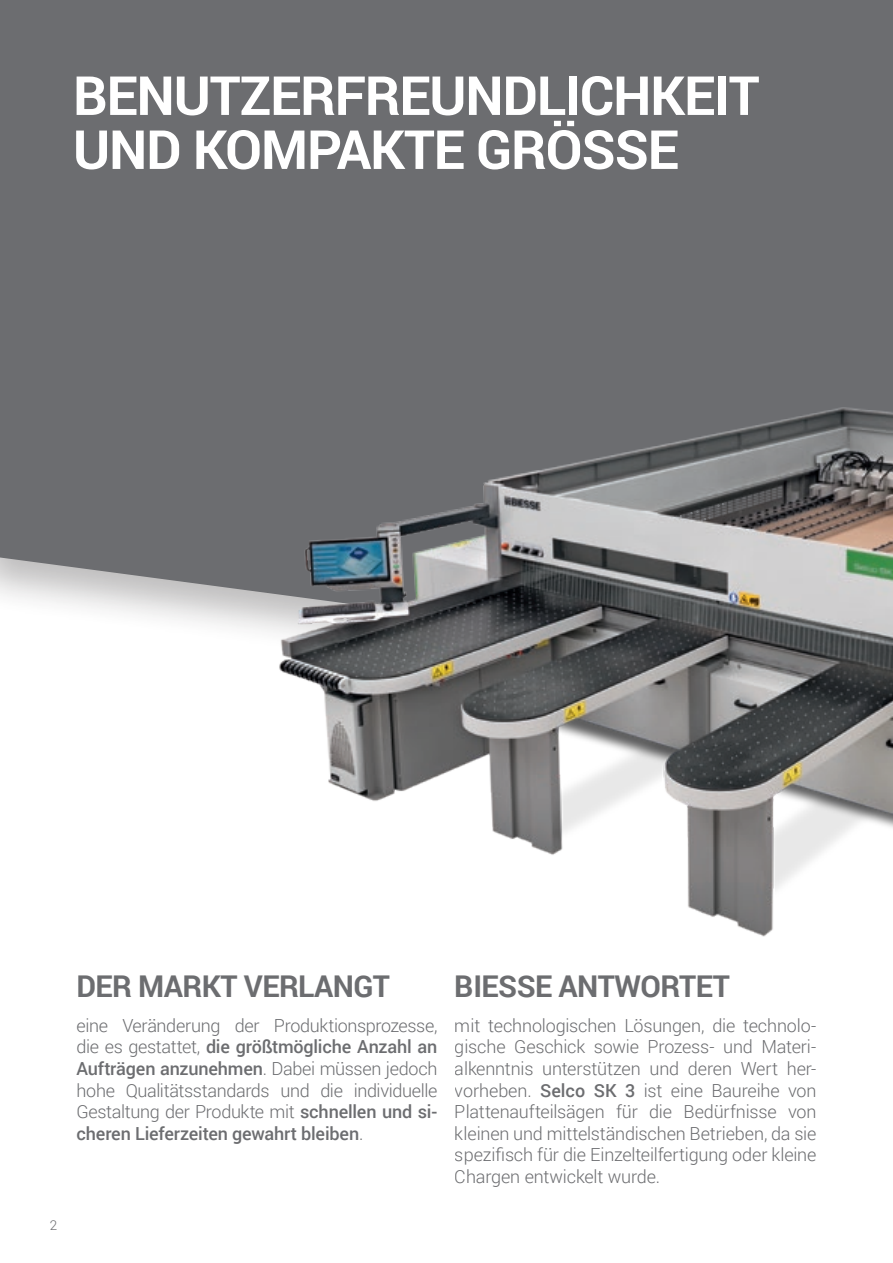
<style>
.page{position:relative;width:893px;height:1263px;background:#fff}
.page>*{position:absolute;margin:0;border:0;box-sizing:border-box;transform-origin:0 0}
.t1{font:700 54px/54px "Roboto";letter-spacing:-.02em;color:#fff}
.t2{font:700 30px "Roboto";letter-spacing:-.02em;color:#6c6d70}
.t3{font:300 18px/21.6px "Roboto";letter-spacing:-.015em;color:#6c6d70;text-align:justify}
.t4{font:300 13.5px "Roboto";color:#6c6d70}
.s1{font-weight:500}
</style>
<div class="page">
<div style="left:0;top:0;width:893px;height:625px;background:#6c6d70"></div>
<img style="left:227px;top:381px;width:666px;height:556px">
<p class="t1" style="left:73px;top:67px;width:688px">BENUTZERFREUNDLICHKEIT<br>UND KOMPAKTE GRÖSSE</p>
<p class="t4" style="left:50px;top:1215px;width:9px">2</p>
<h2 class="t2" style="left:77px;top:965px;width:315px">DER MARKT VERLANGT</h2>
<p class="t3" style="left:77px;top:1014px;width:362px">eine Veränderung der Produktionsprozesse, die es gestattet, <span class="s1">die größtmögliche Anzahl an Aufträgen anzunehmen</span>. Dabei müssen jedoch hohe Qualitätsstandards und die individuelle Gestaltung der Produkte mit <span class="s1">schnellen und si&shy;cheren Lieferzeiten gewahrt bleiben</span>.</p>
<h2 class="t2" style="left:455px;top:965px;width:277px">BIESSE ANTWORTET</h2>
<p class="t3" style="left:455px;top:1014px;width:363px">mit technologischen Lösungen, die technolo&shy;gische Geschick sowie Prozess- und Materi&shy;alkenntnis unterstützen und deren Wert her&shy;vorheben. <span class="s1">Selco SK 3</span> ist eine Baureihe von Plattenaufteilsägen für die Bedürfnisse von kleinen und mittelständischen Betrieben, da sie spezifisch für die Einzelteilfertigung oder kleine Chargen entwickelt wurde.</p>
</div>
